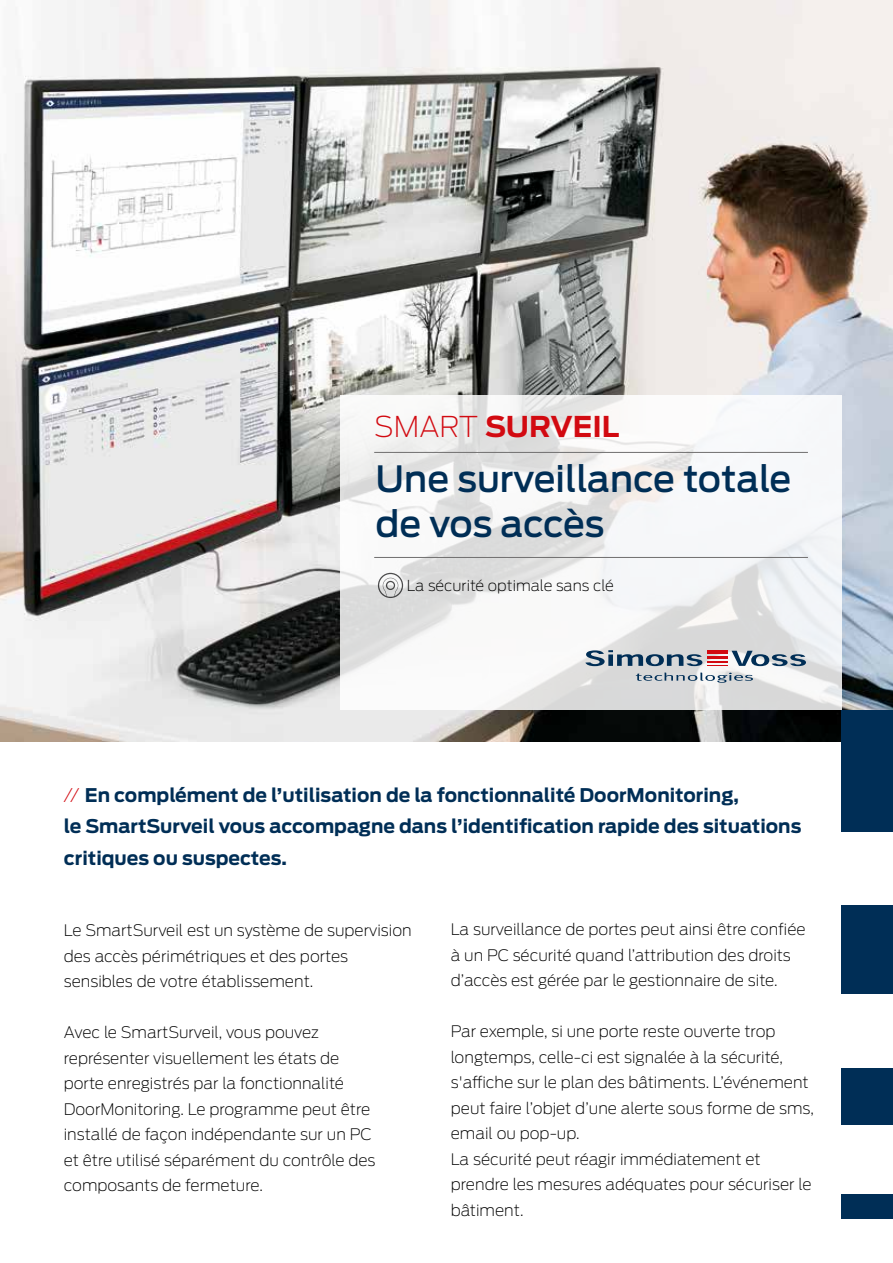
<style>
.page{position:relative;width:893px;height:1263px;background:#fff}
.page>*{position:absolute;margin:0;border:0;box-sizing:border-box;transform-origin:0 0}
.t1{font:500 36px/45px "Antenna";color:#002e56}
.t2{font:700 28.5px "Antenna";color:#d20a11}
.t3{font:700 18.75px/31.5px "Antenna";color:#002e56}
.t4{font:200 15.75px/25.5px "Antenna";color:#000}
.t5{font:200 15px "Antenna";color:#000}
.s1{font-weight:200}
.s2{font-weight:200;color:#d20a11}
</style>
<div class="page">
<img style="left:0;top:0;width:893px;height:741px">
<svg style="left:340px;top:395px;width:502px;height:315px;fill:#f6f7f8"></svg>
<svg style="left:636px;top:672px;width:117px;height:11px"></svg>
<svg style="left:585px;top:650px;width:221px;height:16px;background:#929caa"></svg>
<hr style="left:707px;top:656px;width:21px;height:3px;background:#d20a11">
<hr style="left:707px;top:661px;width:21px;height:2px;background:#d20a11">
<hr style="left:374px;top:452px;width:434px;height:1px;background:#706f6f">
<svg style="left:378px;top:573px;width:25px;height:25px"></svg>
<hr style="left:374px;top:557px;width:434px;height:1px;background:#706f6f">
<div style="left:842px;top:710px;width:51px;height:122px;background:#002e56"></div>
<div style="left:842px;top:905px;width:51px;height:89px;background:#002e56"></div>
<div style="left:842px;top:1068px;width:51px;height:56px;background:#002e56"></div>
<div style="left:842px;top:1194px;width:51px;height:24px;background:#002e56"></div>
<h2 class="t2" style="left:374px;top:406px;width:247px"><span class="s1">SMART</span> SURVEIL</h2>
<h1 class="t1" style="left:376px;top:456px;width:417px">Une surveillance totale de vos accès</h1>
<p class="t5" style="left:407px;top:575px;width:209px">La sécurité optimale sans clé</p>
<p class="t3" style="left:64px;top:779px;width:739px"><span class="s2">//</span> En complément de l’utilisation de la fonctionnalité DoorMonitoring,<br>le SmartSurveil vous accompagne dans l’identification rapide des situations critiques ou suspectes.</p>
<p class="t4" style="left:64px;top:917px;width:349px">Le SmartSurveil est un système de supervision des accès périmétriques et des portes sensibles de votre établissement.</p>
<p class="t4" style="left:64px;top:1019px;width:313px">Avec le SmartSurveil, vous pouvez représenter visuellement les états de porte enregistrés par la fonctionnalité DoorMonitoring. Le programme peut être installé de façon indépendante sur un PC et être utilisé séparément du contrôle des composants de fermeture.</p>
<p class="t4" style="left:451px;top:916px;width:356px">La surveillance de portes peut ainsi être confiée à un PC sécurité quand l’attribution des droits d’accès est gérée par le gestionnaire de site.</p>
<p class="t4" style="left:451px;top:1018px;width:365px">Par exemple, si une porte reste ouverte trop longtemps, celle-ci est signalée à la sécurité, s'affiche sur le plan des bâtiments. L’événement peut faire l’objet d’une alerte sous forme de sms, email ou pop-up.<br>La sécurité peut réagir immédiatement et prendre les mesures adéquates pour sécuriser le bâtiment.</p>
</div>
